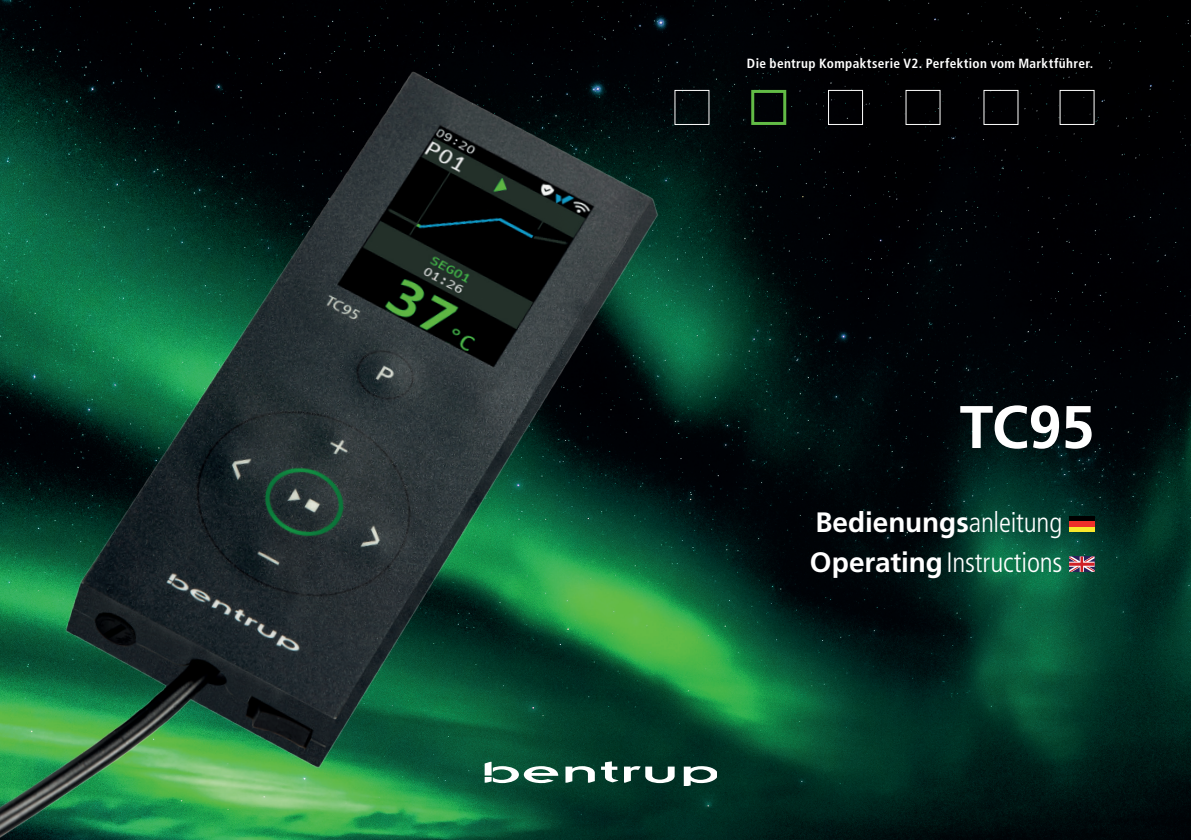
<style>
.page{position:relative;width:1191px;height:840px;background:#fff}
.page>*{position:absolute;margin:0;border:0;box-sizing:border-box;transform-origin:0 0}
.t1{font:700 60px "Frutiger LT Pro";color:#fff}
.t2{font:300 condensed 28px/40px "Frutiger LT Pro";letter-spacing:-.01em;color:#fff}
.t3{font:700 condensed 13.4px "Frutiger LT Pro";letter-spacing:.025em;color:#fff}
.s1{font-weight:700;font-stretch:normal}
</style>
<div class="page">
<img style="left:0;top:0;width:1191px;height:839px">
<img style="left:0;top:23px;width:702px;height:816px">
<div style="left:674px;top:90px;width:35px;height:35px;border:1px solid #fff"></div>
<div style="left:751px;top:90px;width:35px;height:35px;border:3px solid #62bb46"></div>
<div style="left:828px;top:90px;width:35px;height:35px;border:1px solid #fff"></div>
<div style="left:905px;top:90px;width:35px;height:35px;border:1px solid #fff"></div>
<div style="left:983px;top:90px;width:35px;height:35px;border:1px solid #fff"></div>
<div style="left:1059px;top:90px;width:35px;height:35px;border:1px solid #fff"></div>
<svg style="left:565px;top:765px;width:30px;height:17px"></svg>
<svg style="left:601px;top:761px;width:17px;height:21px"></svg>
<svg style="left:624px;top:765px;width:50px;height:17px"></svg>
<svg style="left:684px;top:765px;width:33px;height:19px"></svg>
<svg style="left:484px;top:761px;width:74px;height:21px"></svg>
<div style="left:1069px;top:526px;width:25px;height:5px;background:#f8e82c"></div>
<div style="left:1069px;top:516px;width:25px;height:5px;background:#000"></div>
<div style="left:1069px;top:521px;width:25px;height:5px;background:#ee2f2a"></div>
<svg style="left:1069px;top:556px;width:25px;height:15px"></svg>
<p class="t3" style="left:747px;top:55px;width:348px">Die bentrup Kompaktserie V2. Perfektion vom Marktführer.</p>
<h1 class="t1" style="left:959px;top:391px;width:136px">TC95</h1>
<h2 class="t2" style="left:810px;top:502px;width:254px"><span class="s1">Bedienungs</span>anleitung<br><span class="s1">Operating</span> Instructions</h2>
</div>
